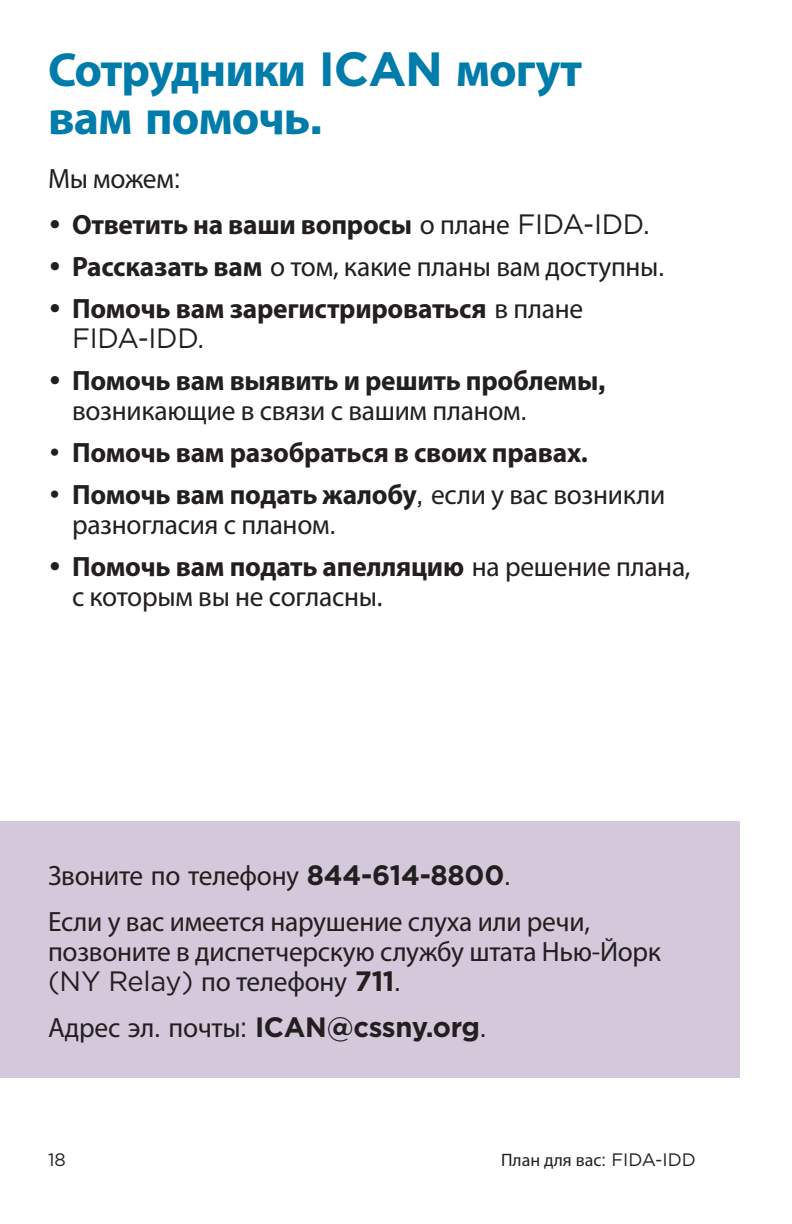
<style>
.page{position:relative;width:792px;height:1224px;background:#fff}
.page>*{position:absolute;margin:0;border:0;box-sizing:border-box;transform-origin:0 0}
.t1{font:700 48px/48px "Myriad Pro";letter-spacing:-.02em;color:#007caa}
.t2{font:28px/46px "Myriad Pro";letter-spacing:-.01em;color:#231f20}
.t3{font:700 28px/30px "Myriad Pro";letter-spacing:-.01em;color:#231f20}
.t4{font:28px "Gotham";letter-spacing:-.01em;color:#231f20}
.t5{font:18px "Myriad Pro";color:#231f20}
.t6{font:18px "Gotham";color:#231f20}
.s1{font-family:"Gotham"}
.s2{font-weight:400}
.s3{font-family:"Gotham";font-weight:400}
.s4{font-family:"Gotham";font-weight:700}
.s5{font-weight:700}
</style>
<div class="page">
<div style="left:0;top:821px;width:739px;height:256px;background:#d4c8da"></div>
<h1 class="t1" style="left:48px;top:47px;width:536px">Сотрудники <span class="s1">ICAN</span> могут вам помочь<span class="s1">.</span></h1>
<p class="t2" style="left:48px;top:157px;width:134px">Мы можем<span class="s1">:</span></p>
<p class="t3" style="left:48px;top:210px;width:603px"><span class="s1">•</span> Ответить на ваши вопросы <span class="s2">о плане</span> <span class="s3">FIDA-IDD.</span></p>
<p class="t2" style="left:48px;top:245px;width:618px"><span class="s4">•</span> <span class="s5">Рассказать вам</span> о том, какие планы вам доступны<span class="s1">.</span></p>
<p class="t3" style="left:48px;top:294px;width:537px"><span class="s1">•</span> Помочь вам зарегистрироваться <span class="s2">в плане</span></p>
<p class="t4" style="left:72px;top:321px;width:134px">FIDA-IDD.</p>
<p class="t3" style="left:72px;top:366px;width:535px;text-indent:-24px"><span class="s1">•</span> Помочь вам выявить и решить проблемы<span class="s1">, </span><span class="s2">возникающие в связи с вашим планом</span><span class="s3">.</span></p>
<p class="t3" style="left:48px;top:438px;width:542px"><span class="s3">•</span> Помочь вам разобраться в своих правах.</p>
<p class="t2" style="left:72px;top:481px;width:595px;line-height:30px;text-indent:-24px"><span class="s1">•</span> <span class="s5">Помочь вам подать жалобу</span><span class="s1">,</span> если у вас возникли разногласия с планом<span class="s1">.</span></p>
<p class="t2" style="left:72px;top:553px;width:620px;line-height:30px;text-indent:-24px"><span class="s4">•</span> <span class="s5">Помочь вам подать апелляцию</span> на решение плана, с которым вы не согласны.</p>
<p class="t2" style="left:48px;top:853px;width:544px">Звоните по телефону <span class="s4">844-614-8800</span><span class="s1">.<br></span>Если у вас имеется нарушение слуха или речи,</p>
<p class="t2" style="left:48px;top:929px;width:615px">позвоните в диспетчерскую службу штата Нью-Йорк</p>
<p class="t2" style="left:48px;top:959px;width:440px"><span class="s1">(NY Relay)</span> по телефону <span class="s4">711</span><span class="s1">.<br></span>Адрес эл<span class="s1">.</span> почты<span class="s1">:</span> <span class="s4">ICAN@cssny.org</span><span class="s1">.</span></p>
<p class="t6" style="left:48px;top:1149px;width:19px">18</p>
<p class="t5" style="left:501px;top:1151px;width:196px">План для вас<span class="s1">: FIDA-IDD</span></p>
</div>
